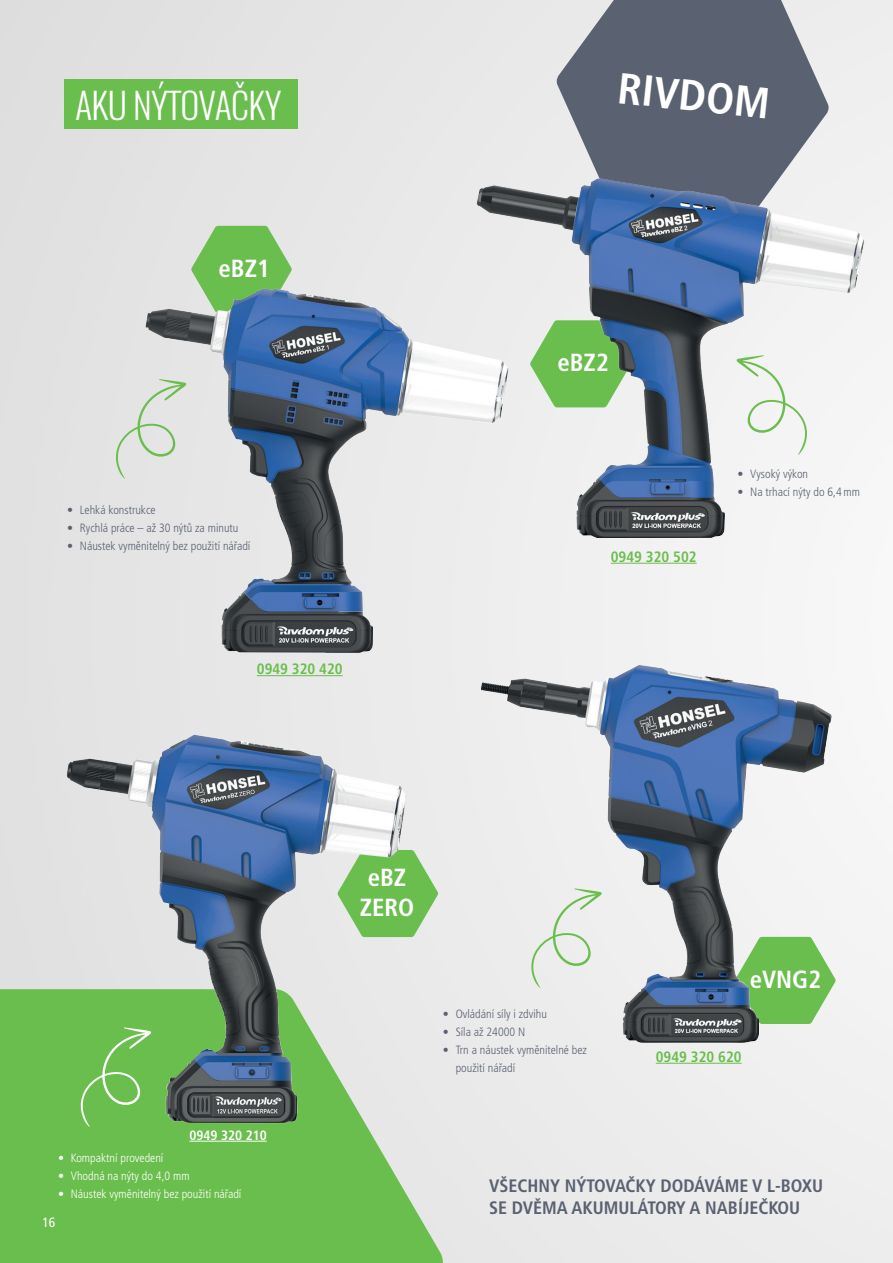
<style>
.page{position:relative;width:893px;height:1263px;background:#fff}
.page>*{position:absolute;margin:0;border:0;box-sizing:border-box;transform-origin:0 0}
.t1{font:700 condensed 43.5px "Frutiger LT Pro";color:#fff}
.t2{font:300 36px "Oswald";letter-spacing:-.02em;color:#fff}
.t3{font:700 condensed 24.75px "Frutiger LT Pro";color:#fff}
.t4{font:700 condensed 18px/21.6px "Frutiger LT Pro";color:#5a6171}
.Prospekt_Tabelle_lb{font:700 condensed 15px "Frutiger LT Pro";color:#6abe4d}
.Prospekt_Tabelle_lb-2{font:700 condensed 13.5px "Frutiger LT Pro";color:#fff}
.t5{font:condensed 13.5px "Frutiger LT Pro";color:#fff}
.ProspektGrund_linksb{font:300 condensed 12px/18px "Frutiger LT Pro";color:#5a6171}
.ProspektGrund_linksb-2{font:300 condensed 12px "Frutiger LT Pro";color:#fff}
</style>
<div class="page">
<img style="left:0;top:0;width:893px;height:1263px">
<svg style="left:0;top:989px;width:446px;height:274px;background:#7ac361"></svg>
<svg style="left:191px;top:226px;width:101px;height:55px;background:#83c66c"></svg>
<svg style="left:555px;top:0;width:275px;height:171px;background:#737986"></svg>
<div style="left:64px;top:80px;width:234px;height:49px;background:#6abe4d"></div>
<img style="left:136px;top:281px;width:383px;height:381px">
<img style="left:463px;top:171px;width:412px;height:379px">
<svg style="left:416px;top:850px;width:23px;height:87px;background:#b2d7a5"></svg>
<img style="left:62px;top:730px;width:354px;height:402px">
<hr style="left:257px;top:675px;width:86px;height:1px;background:#6abe4d">
<hr style="left:611px;top:563px;width:86px;height:1px;background:#6abe4d">
<hr style="left:190px;top:1141px;width:77px;height:1px;background:#fff">
<svg style="left:80px;top:1027px;width:71px;height:100px;background:#76c35b"></svg>
<svg style="left:115px;top:379px;width:71px;height:100px;background:#dae1d7"></svg>
<svg style="left:736px;top:355px;width:71px;height:100px"></svg>
<hr style="left:656px;top:1063px;width:86px;height:1px;background:#6abe4d">
<img style="left:481px;top:655px;width:363px;height:397px">
<p class="t2" style="left:75px;top:74px;width:208px">AKU NÝTOVAČKY</p>
<p class="t3" style="left:219px;top:253px;width:53px">eBZ1</p>
<p class="ProspektGrund_linksb" style="left:67px;top:501px;width:90px">• Lehká konstrukce</p>
<p class="ProspektGrund_linksb" style="left:67px;top:519px;width:173px">• Rychlá práce – až 30 nýtů za minutu</p>
<p class="ProspektGrund_linksb" style="left:67px;top:537px;width:185px">• Náustek vyměnitelný bez použití nářadí</p>
<p class="Prospekt_Tabelle_lb" style="left:257px;top:660px;width:87px">0949 320 420</p>
<p class="t1" style="left:621px;top:62px;width:154px;rotate:6deg">RIVDOM</p>
<p class="t3" style="left:557px;top:348px;width:53px">eBZ2</p>
<p class="ProspektGrund_linksb" style="left:737px;top:465px;width:72px">• Vysoký výkon</p>
<p class="ProspektGrund_linksb" style="left:737px;top:483px;width:124px">• Na trhací nýty do 6,4mm</p>
<p class="Prospekt_Tabelle_lb" style="left:611px;top:548px;width:87px">0949 320 502</p>
<p class="Prospekt_Tabelle_lb-2" style="left:190px;top:1127px;width:79px">0949 320 210</p>
<p class="ProspektGrund_linksb-2" style="left:58px;top:1151px;width:107px">• Kompaktní provedení</p>
<p class="ProspektGrund_linksb-2" style="left:58px;top:1169px;width:133px">• Vhodná na nýty do 4,0 mm</p>
<p class="ProspektGrund_linksb-2" style="left:58px;top:1187px;width:185px">• Náustek vyměnitelný bez použití nářadí</p>
<p class="t5" style="left:43px;top:1214px;width:14px">16</p>
<p class="t3" style="left:368px;top:862px;width:40px">eBZ</p>
<p class="t3" style="left:360px;top:892px;width:56px">ZERO</p>
<p class="ProspektGrund_linksb" style="left:443px;top:1005px;width:106px">• Ovládání síly i zdvihu</p>
<p class="ProspektGrund_linksb" style="left:443px;top:1023px;width:84px">• Síla až 24000 N</p>
<p class="ProspektGrund_linksb" style="left:456px;top:1041px;width:133px;text-indent:-13px">• Trn a náustek vyměnitelné bez použití nářadí</p>
<p class="Prospekt_Tabelle_lb" style="left:656px;top:1047px;width:87px">0949 320 620</p>
<p class="t3" style="left:750px;top:964px;width:73px">eVNG2</p>
<p class="t4" style="left:489px;top:1175px;width:336px">VŠECHNY NÝTOVAČKY DODÁVÁME V L-BOXU<br>SE DVĚMA AKUMULÁTORY A NABÍJEČKOU</p>
</div>
